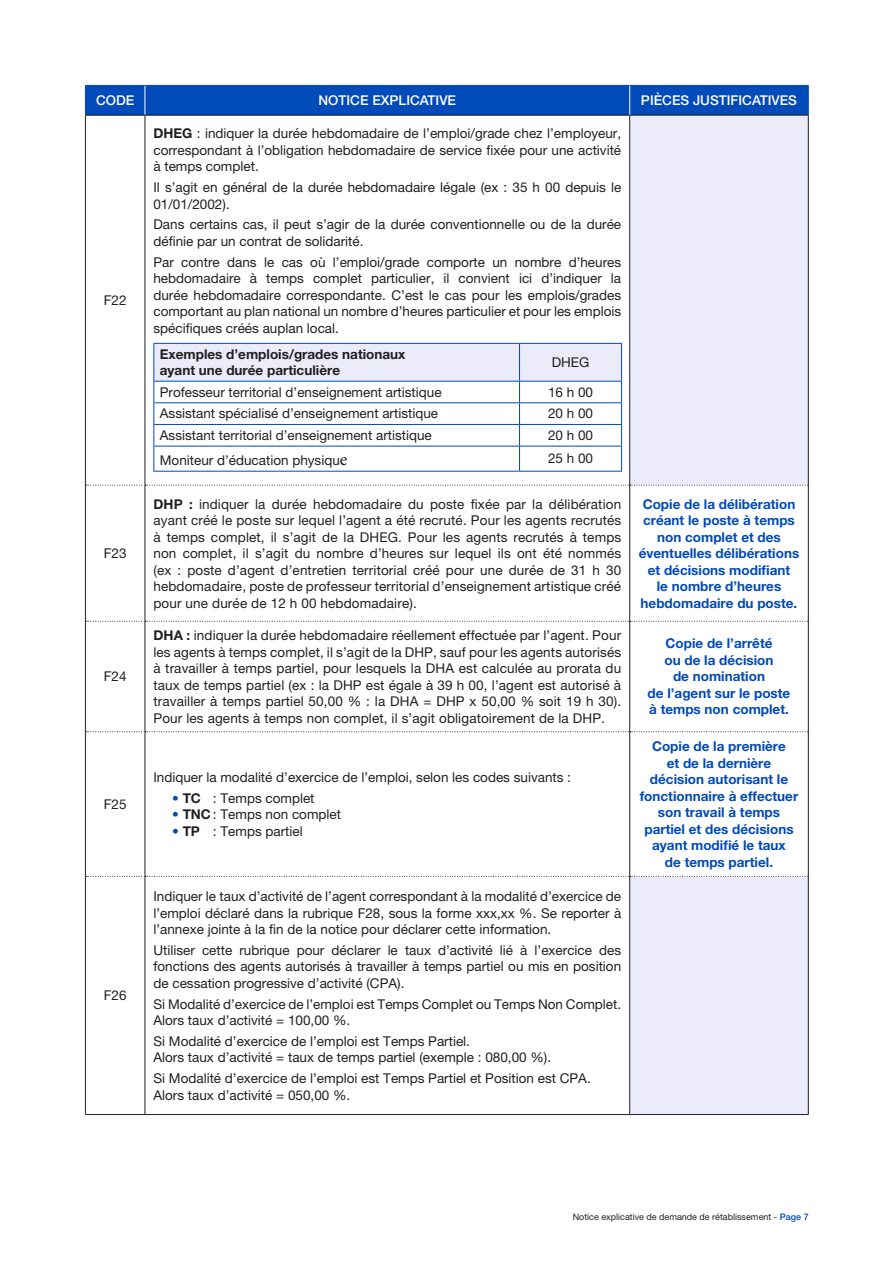
<style>
.page{position:relative;width:893px;height:1263px;background:#fff}
.page>*{position:absolute;margin:0;border:0;box-sizing:border-box;transform-origin:0 0}
.t1{font:13.5px/16.5px "Helvetica Neue LT Pro";color:#231f20;text-align:justify}
.t2{font:700 13.5px/16.5px "Helvetica Neue LT Pro";color:#004aba;text-align:center}
.t3{font:700 13.5px "Helvetica Neue LT Pro";color:#231f20}
.t4{font:500 13.5px "Helvetica Neue LT Pro";color:#fff}
.t5{font:9px "Helvetica Neue LT Pro";color:#231f20}
.s1{font-weight:700}
.s2{font-family:"Minion Pro";font-size:18px}
.s3{font-weight:700;color:#004aba}
.s4{font-weight:500;color:#004aba}
</style>
<div class="page">
<div style="left:630px;top:116px;width:178px;height:998px;background:#ebebf9"></div>
<svg style="left:630px;top:486px;width:178px;height:390px"></svg>
<div style="left:85px;top:85px;width:724px;height:30px;background:#004aba"></div>
<hr style="left:85px;top:876px;width:1px;height:238px;background:#231f20">
<hr style="left:145px;top:877px;width:1px;height:237px;background:#231f20">
<hr style="left:629px;top:877px;width:1px;height:237px;background:#231f20">
<hr style="left:808px;top:876px;width:1px;height:238px;background:#231f20">
<hr style="left:85px;top:1114px;width:60px;height:1px;background:#231f20">
<hr style="left:145px;top:1114px;width:485px;height:1px;background:#231f20">
<hr style="left:630px;top:1114px;width:179px;height:1px;background:#231f20">
<hr style="left:85px;top:115px;width:60px;height:1px;background:#231f20">
<hr style="left:85px;top:116px;width:1px;height:369px;background:#231f20">
<hr style="left:145px;top:115px;width:485px;height:1px;background:#231f20">
<hr style="left:145px;top:116px;width:1px;height:369px;background:#231f20">
<hr style="left:630px;top:115px;width:179px;height:1px;background:#231f20">
<hr style="left:629px;top:116px;width:1px;height:369px;background:#231f20">
<hr style="left:808px;top:116px;width:1px;height:369px;background:#231f20">
<hr style="left:85px;top:485px;width:1px;height:136px;background:#231f20">
<hr style="left:145px;top:485px;width:1px;height:136px;background:#231f20">
<hr style="left:629px;top:485px;width:1px;height:136px;background:#231f20">
<hr style="left:808px;top:485px;width:1px;height:136px;background:#231f20">
<hr style="left:85px;top:621px;width:1px;height:111px;background:#231f20">
<hr style="left:145px;top:622px;width:1px;height:109px;background:#231f20">
<hr style="left:629px;top:622px;width:1px;height:109px;background:#231f20">
<hr style="left:808px;top:621px;width:1px;height:111px;background:#231f20">
<hr style="left:85px;top:732px;width:1px;height:144px;background:#231f20">
<hr style="left:145px;top:732px;width:1px;height:144px;background:#231f20">
<hr style="left:629px;top:732px;width:1px;height:144px;background:#231f20">
<hr style="left:808px;top:732px;width:1px;height:144px;background:#231f20">
<svg style="left:86px;top:485px;width:722px;height:1px"></svg>
<svg style="left:86px;top:621px;width:722px;height:1px"></svg>
<svg style="left:86px;top:731px;width:722px;height:1px"></svg>
<svg style="left:86px;top:876px;width:722px;height:1px"></svg>
<svg style="left:153px;top:343px;width:469px;height:128px"></svg>
<hr style="left:153px;top:471px;width:366px;height:1px;background:#004aba">
<hr style="left:519px;top:471px;width:103px;height:1px;background:#004aba">
<p class="t4" style="left:96px;top:92px;width:40px">CODE</p>
<p class="t4" style="left:319px;top:92px;width:139px">NOTICE EXPLICATIVE</p>
<p class="t4" style="left:641px;top:92px;width:158px">PIÈCES JUSTIFICATIVES</p>
<p class="t1" style="left:104px;top:292px;width:24px">F22</p>
<p class="t1" style="left:104px;top:545px;width:24px">F23</p>
<p class="t1" style="left:104px;top:668px;width:24px">F24</p>
<p class="t1" style="left:104px;top:796px;width:24px">F25</p>
<p class="t1" style="left:104px;top:987px;width:24px">F26</p>
<p class="t1" style="left:153px;top:125px;width:469px"><span class="s1">DHEG</span> : indiquer la durée hebdomadaire de l’emploi/grade chez l’employeur, correspondant à l’obligation hebdomadaire de service fixée pour une activité à temps complet.</p>
<p class="t1" style="left:153px;top:179px;width:469px">Il s’agit en général de la durée hebdomadaire légale (ex : 35 h 00 depuis le<br>01/01/2002).</p>
<p class="t1" style="left:153px;top:216px;width:469px">Dans certains cas, il peut s’agir de la durée conventionnelle ou de la durée définie par un contrat de solidarité.</p>
<p class="t1" style="left:153px;top:253px;width:469px">Par contre dans le cas où l’emploi/grade comporte un nombre d’heures hebdomadaire à temps complet particulier, il convient ici d’indiquer la durée hebdomadaire correspondante. C’est le cas pour les emplois/grades comportant au plan national un nombre d’heures particulier et pour les emplois spécifiques créés auplan local.</p>
<p class="t3" style="left:160px;top:346px;width:247px">Exemples d’emplois/grades nationaux</p>
<p class="t3" style="left:160px;top:362px;width:182px">ayant une durée particulière</p>
<p class="t1" style="left:552px;top:354px;width:39px">DHEG</p>
<p class="t1" style="left:160px;top:384px;width:283px">Professeur territorial d’enseignement artistique</p>
<p class="t1" style="left:548px;top:384px;width:47px">16 h 00</p>
<p class="t1" style="left:160px;top:405px;width:280px">Assistant spécialisé d’enseignement artistique</p>
<p class="t1" style="left:548px;top:405px;width:47px">20 h 00</p>
<p class="t1" style="left:160px;top:427px;width:274px">Assistant territorial d’enseignement artistique</p>
<p class="t1" style="left:548px;top:427px;width:47px">20 h 00</p>
<p class="t1" style="left:160px;top:452px;width:189px">Moniteur d’éducation physiqu<span class="s2">e</span></p>
<p class="t1" style="left:548px;top:450px;width:47px">25 h 00</p>
<p class="t1" style="left:153px;top:495px;width:469px"><span class="s1">DHP :</span> indiquer la durée hebdomadaire du poste fixée par la délibération ayant créé le poste sur lequel l’agent a été recruté. Pour les agents recrutés à temps complet, il s’agit de la DHEG. Pour les agents recrutés à temps non complet, il s’agit du nombre d’heures sur lequel ils ont été nommés (ex : poste d’agent d’entretien territorial créé pour une durée de 31 h 30 hebdomadaire, poste de professeur territorial d’enseignement artistique créé pour une durée de 12 h 00 hebdomadaire).</p>
<p class="t2" style="left:639px;top:495px;width:162px">Copie de la délibération créant le poste à temps non complet et des éventuelles délibérations et décisions modifiant<br>le nombre d’heures hebdomadaire du poste.</p>
<p class="t1" style="left:153px;top:627px;width:469px"><span class="s1">DHA :</span> indiquer la durée hebdomadaire réellement effectuée par l’agent. Pour les agents à temps complet, il s’agit de la DHP, sauf pour les agents autorisés à travailler à temps partiel, pour lesquels la DHA est calculée au prorata du taux de temps partiel (ex : la DHP est égale à 39 h 00, l’agent est autorisé à travailler à temps partiel 50,00 % : la DHA = DHP x 50,00 % soit 19 h 30).<br>Pour les agents à temps non complet, il s’agit obligatoirement de la DHP.</p>
<p class="t2" style="left:665px;top:635px;width:108px">Copie de l’arrêté</p>
<p class="t2" style="left:664px;top:651px;width:110px">ou de la décision</p>
<p class="t2" style="left:673px;top:668px;width:93px">de nomination</p>
<p class="t2" style="left:648px;top:684px;width:144px">de l’agent sur le poste</p>
<p class="t2" style="left:649px;top:701px;width:141px">à temps non complet.</p>
<p class="t1" style="left:153px;top:769px;width:419px">Indiquer la modalité d’exercice de l’emploi, selon les codes suivants :</p>
<p class="t1" style="left:172px;top:789px;width:144px"><span class="s3">•</span> <span class="s1">TC</span> : Temps complet</p>
<p class="t1" style="left:172px;top:806px;width:170px"><span class="s3">•</span> <span class="s1">TNC</span>: Temps non complet</p>
<p class="t1" style="left:172px;top:822px;width:132px"><span class="s3">•</span> <span class="s1">TP</span> : Temps partiel</p>
<p class="t1" style="left:153px;top:888px;width:469px">Indiquer le taux d’activité de l’agent correspondant à la modalité d’exercice de l’emploi déclaré dans la rubrique F28, sous la forme xxx,xx %. Se reporter à l’annexe jointe à la fin de la notice pour déclarer cette information.</p>
<p class="t1" style="left:153px;top:941px;width:469px">Utiliser cette rubrique pour déclarer le taux d’activité lié à l’exercice des fonctions des agents autorisés à travailler à temps partiel ou mis en position de cessation progressive d’activité (CPA).</p>
<p class="t1" style="left:153px;top:995px;width:469px">Si Modalité d’exercice de l’emploi est Temps Complet ou Temps Non Complet.</p>
<p class="t1" style="left:153px;top:1012px;width:198px">Alors taux d’activité = 100,00 %.</p>
<p class="t1" style="left:153px;top:1032px;width:318px">Si Modalité d’exercice de l’emploi est Temps Partiel.</p>
<p class="t1" style="left:153px;top:1049px;width:399px">Alors taux d’activité = taux de temps partiel (exemple : 080,00 %).</p>
<p class="t1" style="left:153px;top:1070px;width:439px">Si Modalité d’exercice de l’emploi est Temps Partiel et Position est CPA.</p>
<p class="t1" style="left:153px;top:1086px;width:198px">Alors taux d’activité = 050,00 %.</p>
<p class="t2" style="left:652px;top:738px;width:135px">Copie de la première</p>
<p class="t2" style="left:640px;top:754px;width:160px">et de la dernière décision autorisant le fonctionnaire à effectuer son travail à temps partiel et des décisions</p>
<p class="t2" style="left:652px;top:837px;width:135px">ayant modifié le taux</p>
<p class="t2" style="left:665px;top:853px;width:110px">de temps partiel.</p>
<p class="t5" style="left:573px;top:1212px;width:237px">Notice explicative de demande de rétablissement - <span class="s4">Page 7</span></p>
</div>
